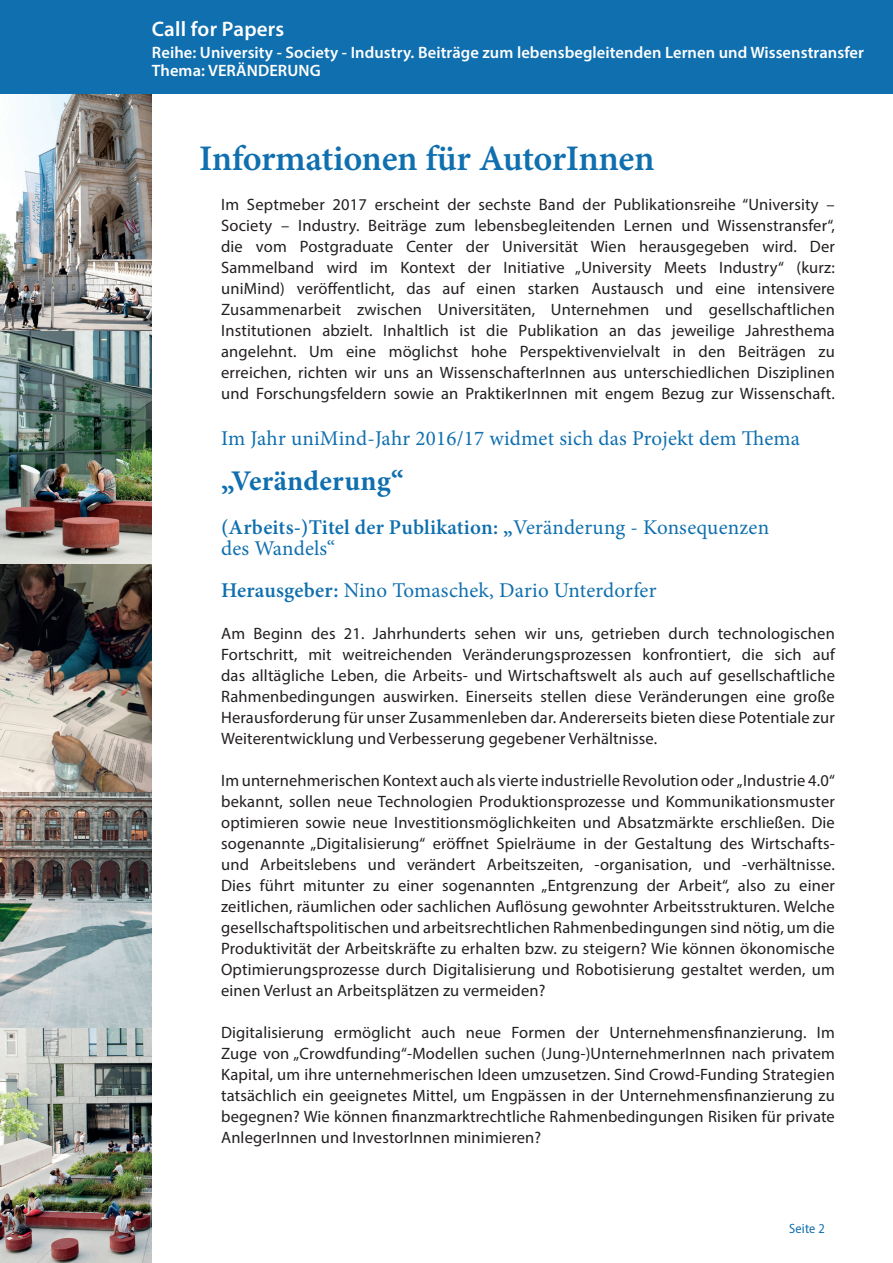
<style>
.page{position:relative;width:893px;height:1263px;background:#fff}
.page>*{position:absolute;margin:0;border:0;box-sizing:border-box;transform-origin:0 0}
.t1{font:36px "Minion Pro Semibold Capt";letter-spacing:-.01em;color:#0f6faf}
.t2{font:700 28.5px "Minion Pro";letter-spacing:.005em;color:#0f6faf}
.t3{font:21px/21px "Minion Pro";letter-spacing:.01em;color:#0f6faf}
.t4{font:600 21px "Myriad Pro";letter-spacing:.01em;color:#fff}
.t5{font:16.5px/21px "Myriad Pro";letter-spacing:.01em;color:#231f20;text-align:justify}
.t6{font:600 16.5px/18px "Myriad Pro";letter-spacing:.005em;color:#fff}
.t7{font:semi-condensed 13.5px "Myriad Pro";letter-spacing:.015em;color:#0f6faf}
.s1{font-weight:600}
</style>
<div class="page">
<img style="left:0;top:94px;width:152px;height:1169px">
<div style="left:0;top:0;width:893px;height:94px;background:#0f6faf"></div>
<p class="t4" style="left:152px;top:15px;width:134px">Call for Papers</p>
<p class="t6" style="left:152px;top:43px;width:713px">Reihe: University - Society - Industry. Beiträge zum lebensbegleitenden Lernen und Wissenstransfer<br>Thema: VERÄNDERUNG</p>
<h1 class="t1" style="left:199px;top:133px;width:457px">Informationen für AutorInnen</h1>
<p class="t5" style="left:221px;top:194px;width:615px">Im Septmeber 2017 erscheint der sechste Band der Publikationsreihe “University – Society – Industry. Beiträge zum lebensbegleitenden Lernen und Wissenstransfer“, die vom Postgraduate Center der Universität Wien herausgegeben wird. Der Sammelband wird im Kontext der Initiative „University Meets Industry“ (kurz: uniMind) veröffentlicht, das auf einen starken Austausch und eine intensivere Zusammenarbeit zwischen Universitäten, Unternehmen und gesellschaftlichen Institutionen abzielt. Inhaltlich ist die Publikation an das jeweilige Jahresthema angelehnt. Um eine möglichst hohe Perspektivenvielvalt in den Beiträgen zu erreichen, richten wir uns an WissenschafterInnen aus unterschiedlichen Disziplinen und Forschungsfeldern sowie an PraktikerInnen mit engem Bezug zur Wissenschaft.</p>
<p class="t3" style="left:221px;top:428px;width:581px">Im Jahr uniMind-Jahr 2016/17 widmet sich das Projekt dem Thema</p>
<h2 class="t2" style="left:221px;top:460px;width:184px">„Veränderung“</h2>
<p class="t3" style="left:221px;top:517px;width:549px"><span class="s1">(Arbeits-)Titel der Publikation: „</span>Veränderung - Konsequenzen des Wandels“</p>
<p class="t3" style="left:221px;top:580px;width:437px"><span class="s1">Herausgeber:</span> Nino Tomaschek, Dario Unterdorfer</p>
<p class="t5" style="left:221px;top:623px;width:615px">Am Beginn des 21. Jahrhunderts sehen wir uns, getrieben durch technologischen Fortschritt, mit weitreichenden Veränderungsprozessen konfrontiert, die sich auf das alltägliche Leben, die Arbeits- und Wirtschaftswelt als auch auf gesellschaftliche Rahmenbedingungen auswirken. Einerseits stellen diese Veränderungen eine große Herausforderung für unser Zusammenleben dar. Andererseits bieten diese Potentiale zur Weiterentwicklung und Verbesserung gegebener Verhältnisse.</p>
<p class="t5" style="left:221px;top:770px;width:615px">Im unternehmerischen Kontext auch als vierte industrielle Revolution oder „Industrie 4.0“ bekannt, sollen neue Technologien Produktionsprozesse und Kommunikationsmuster optimieren sowie neue Investitionsmöglichkeiten und Absatzmärkte erschließen. Die sogenannte „Digitalisierung“ eröffnet Spielräume in der Gestaltung des Wirtschafts&shy;und Arbeitslebens und verändert Arbeitszeiten, -organisation, und -verhältnisse.<br>Dies führt mitunter zu einer sogenannten „Entgrenzung der Arbeit“, also zu einer zeitlichen, räumlichen oder sachlichen Auflösung gewohnter Arbeitsstrukturen. Welche gesellschaftspolitischen und arbeitsrechtlichen Rahmenbedingungen sind nötig, um die Produktivität der Arbeitskräfte zu erhalten bzw. zu steigern? Wie können ökonomische Optimierungsprozesse durch Digitalisierung und Robotisierung gestaltet werden, um einen Verlust an Arbeitsplätzen zu vermeiden?</p>
<p class="t5" style="left:221px;top:1022px;width:615px">Digitalisierung ermöglicht auch neue Formen der Unternehmensfinanzierung. Im Zuge von „Crowdfunding“-Modellen suchen (Jung-)UnternehmerInnen nach privatem Kapital, um ihre unternehmerischen Ideen umzusetzen. Sind Crowd-Funding Strategien tatsächlich ein geeignetes Mittel, um Engpässen in der Unternehmensfinanzierung zu begegnen? Wie können finanzmarktrechtliche Rahmenbedingungen Risiken für private AnlegerInnen und InvestorInnen minimieren?</p>
<p class="t7" style="left:789px;top:1220px;width:37px">Seite 2</p>
</div>
